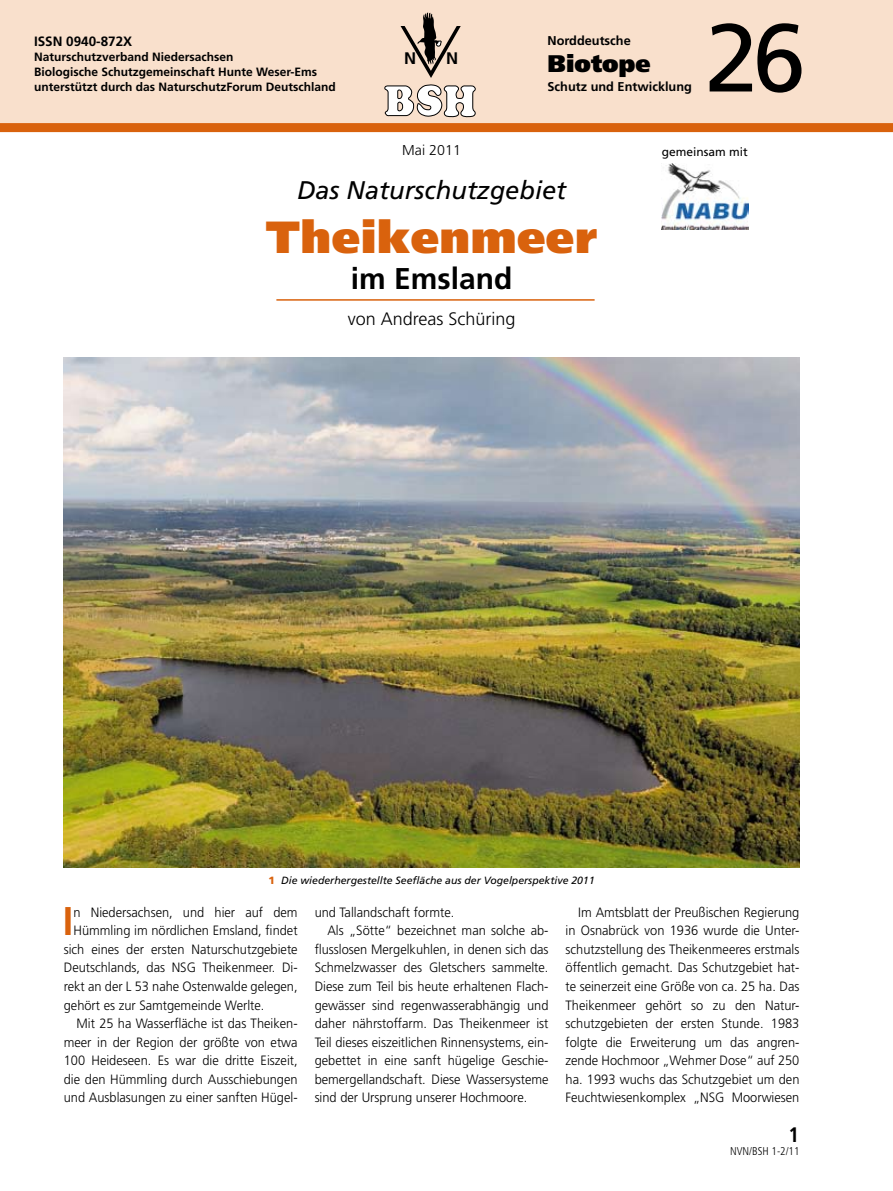
<style>
.page{position:relative;width:893px;height:1191px;background:#fff}
.page>*{position:absolute;margin:0;border:0;box-sizing:border-box;transform-origin:0 0}
.t1{font:96px "Frutiger";color:#000}
.t2{font:900 45px "Frutiger";letter-spacing:.01em;color:#d9620d}
.t3{font:700 40.05px "Frutiger";color:#d9620d;scale:.95 1}
.t4{font:700 30px "Frutiger";color:#000}
.t5{font:italic 25.5px "Frutiger";color:#000}
.t6{font:900 24px "Frutiger";color:#000}
.t7{font:700 condensed 21px "Frutiger";color:#000}
.t8{font:300 18px "Frutiger";color:#000}
.t9{font:700 16.8px "Frutiger";color:#000}
.t10{font:300 14.25px "Frutiger";color:#000}
.t11{font:300 13.5px/18.5px "Frutiger";color:#000;text-align:justify;scale:.95 1}
.t12{font:700 13.5px "Frutiger";color:#000}
.t13{font:700 12.75px "Frutiger";color:#000}
.t14{font:700 12px/15px "Frutiger";color:#000}
.t15{font:12px "Frutiger";color:#000}
.t16{font:300 condensed 11.25px "Frutiger";color:#000}
.t17{font:italic 10.5px "Frutiger";color:#000}
.s1{font-weight:900;font-style:normal;color:#d9620d}
</style>
<div class="page">
<img style="left:64px;top:357px;width:735px;height:510px">
<div style="left:0;top:0;width:893px;height:123px;background:#f9e0cc"></div>
<div style="left:0;top:123px;width:893px;height:9px;background:#d9620d"></div>
<svg style="left:384px;top:84px;width:92px;height:34px"></svg>
<svg style="left:401px;top:12px;width:60px;height:66px"></svg>
<img style="left:662px;top:163px;width:86px;height:66px">
<hr style="left:276px;top:299px;width:319px;height:2px;background:#d9620d">
<p class="t12" style="left:34px;top:33px;width:100px">ISSN 0940-872X</p>
<p class="t14" style="left:34px;top:49px;width:303px">Naturschutzverband Niedersachsen<br>Biologische Schutzgemeinschaft Hunte Weser-Ems unterstützt durch das NaturschutzForum Deutschland</p>
<p class="t13" style="left:547px;top:34px;width:85px">Norddeutsche</p>
<p class="t13" style="left:547px;top:79px;width:146px">Schutz und Entwicklung</p>
<p class="t9" style="left:404px;top:48px;width:14px">N</p>
<p class="t9" style="left:446px;top:48px;width:14px">N</p>
<h3 class="t6" style="left:547px;top:49px;width:105px">Biotope</h3>
<h1 class="t1" style="left:705px;top:2px;width:102px">26</h1>
<p class="t10" style="left:402px;top:142px;width:60px">Mai 2011</p>
<p class="t15" style="left:662px;top:144px;width:88px">gemeinsam mit</p>
<h3 class="t5" style="left:297px;top:175px;width:271px">Das Naturschutzgebiet</h3>
<h2 class="t2" style="left:266px;top:209px;width:333px">Theikenmeer</h2>
<h3 class="t4" style="left:351px;top:260px;width:163px">im Emsland</h3>
<h3 class="t8" style="left:348px;top:308px;width:169px">von Andreas Schüring</h3>
<p class="t17" style="left:268px;top:873px;width:328px"><span class="s1">1</span> Die wiederhergestellte Seefläche aus der Vogelperspektive 2011</p>
<h3 class="t3" style="left:63px;top:898px;width:13px">I</h3>
<p class="t11" style="left:74px;top:903px;width:237px">n Niedersachsen, und hier auf dem</p>
<p class="t11" style="left:74px;top:921px;width:237px">Hümmling im nördlichen Emsland, findet</p>
<p class="t11" style="left:64px;top:940px;width:248px">sich eines der ersten Naturschutzgebiete</p>
<p class="t11" style="left:64px;top:958px;width:248px">Deutschlands, das NSG Theikenmeer. Di-</p>
<p class="t11" style="left:64px;top:977px;width:248px">rekt an der L 53 nahe Ostenwalde gelegen,</p>
<p class="t11" style="left:64px;top:995px;width:213px">gehört es zur Samtgemeinde Werlte.</p>
<p class="t11" style="left:77px;top:1014px;width:234px">Mit 25 ha Wasserfläche ist das Theiken-</p>
<p class="t11" style="left:64px;top:1032px;width:248px">meer in der Region der größte von etwa</p>
<p class="t11" style="left:64px;top:1051px;width:248px">100 Heideseen. Es war die dritte Eiszeit,</p>
<p class="t11" style="left:64px;top:1069px;width:248px">die den Hümmling durch Ausschiebungen</p>
<p class="t11" style="left:64px;top:1088px;width:248px">und Ausblasungen zu einer sanften Hügel-</p>
<p class="t11" style="left:315px;top:903px;width:149px">und Tallandschaft formte.</p>
<p class="t11" style="left:327px;top:921px;width:234px">Als „Sötte“ bezeichnet man solche ab-</p>
<p class="t11" style="left:315px;top:940px;width:248px">flusslosen Mergelkuhlen, in denen sich das</p>
<p class="t11" style="left:315px;top:958px;width:248px">Schmelzwasser des Gletschers sammelte.</p>
<p class="t11" style="left:315px;top:977px;width:248px">Diese zum Teil bis heute erhaltenen Flach-</p>
<p class="t11" style="left:315px;top:995px;width:248px">gewässer sind regenwasserabhängig und</p>
<p class="t11" style="left:315px;top:1014px;width:248px">daher nährstoffarm. Das Theikenmeer ist</p>
<p class="t11" style="left:315px;top:1032px;width:248px">Teil dieses eiszeitlichen Rinnensystems, ein-</p>
<p class="t11" style="left:315px;top:1051px;width:247px">gebettet in eine sanft hügelige Geschie-</p>
<p class="t11" style="left:315px;top:1069px;width:248px">bemergellandschaft. Diese Wassersysteme</p>
<p class="t11" style="left:315px;top:1088px;width:225px">sind der Ursprung unserer Hochmoore.</p>
<p class="t11" style="left:566px;top:903px;width:248px;text-indent:13px">Im Amtsblatt der Preußischen Regierung in Osnabrück von 1936 wurde die Unter&shy;schutzstellung des Theikenmeeres erstmals öffentlich gemacht. Das Schutzgebiet hat&shy;te seinerzeit eine Größe von ca. 25 ha. Das Theikenmeer gehört so zu den Natur&shy;schutzgebieten der ersten Stunde. 1983 folgte die Erweiterung um das angren&shy;zende Hochmoor „Wehmer Dose“ auf 250 ha. 1993 wuchs das Schutzgebiet um den Feuchtwiesenkomplex „NSG Moorwiesen</p>
<h3 class="t7" style="left:788px;top:1122px;width:12px">1</h3>
<p class="t16" style="left:730px;top:1145px;width:71px">NVN/BSH 1-2/11</p>
</div>
